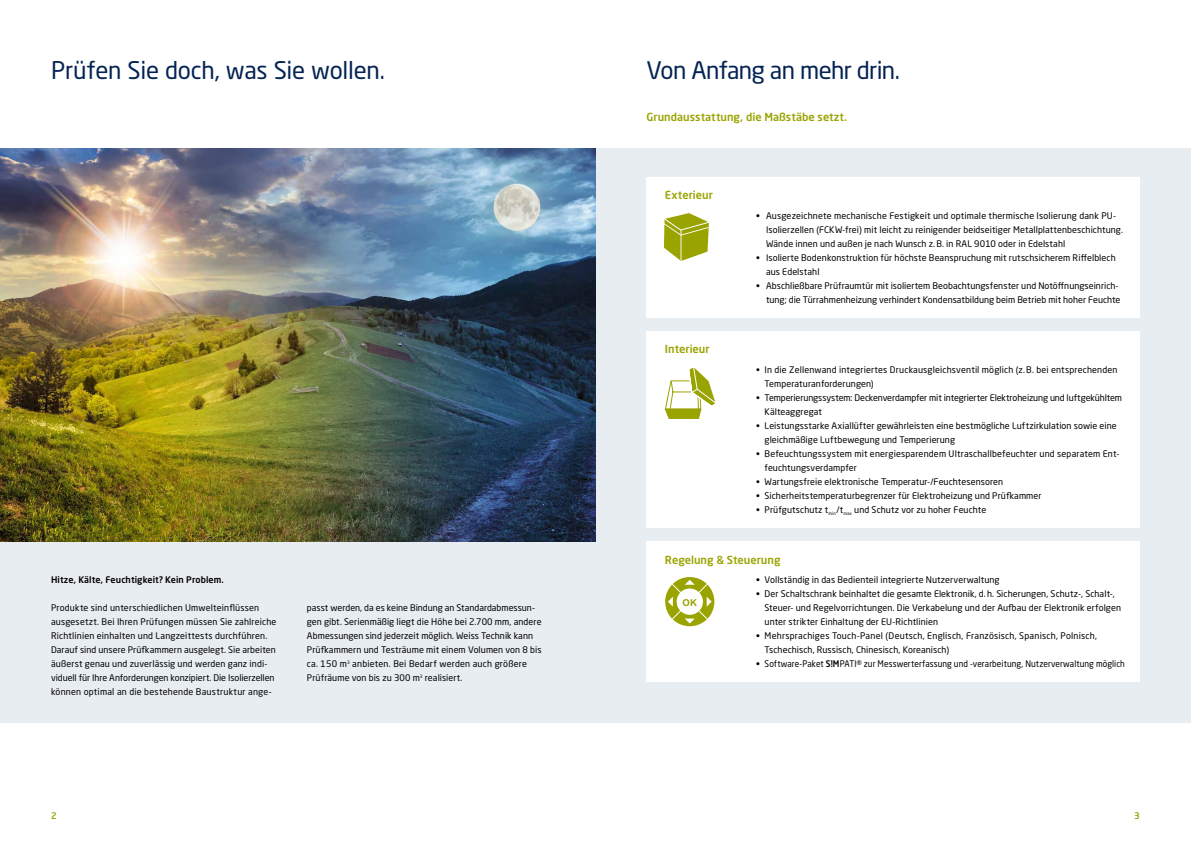
<style>
.page{position:relative;width:1191px;height:842px;background:#fff}
.page>*{position:absolute;margin:0;border:0;box-sizing:border-box;transform-origin:0 0}
.t1{font:24px "Neo Sans W1 G";letter-spacing:-.015em;color:#052453}
.t2{font:500 11px "Neo Sans W1 G";color:#9aa400}
.t3{font:700 9.5px "Arial";color:#9aa400}
.t4{font:9px/14px "Neo Sans W1 G";letter-spacing:.01em;color:#000}
.t5{font:9px/14px "Neo Sans W1 G";letter-spacing:-.01em;color:#000}
.t6{font:9px "Neo Sans W1 G";letter-spacing:.01em;color:#000;scale:.93 1}
.t7{font:500 9px "Neo Sans W1 G";letter-spacing:.01em;color:#000}
.t8{font:500 9px "Neo Sans W1 G";color:#9aa400}
.s1{font-weight:500}
</style>
<div class="page">
<div style="left:0;top:149px;width:1191px;height:574px;background:#e8edf1"></div>
<img style="left:0;top:149px;width:595px;height:392px">
<div style="left:646px;top:541px;width:494px;height:140px;background:#fff"></div>
<div style="left:646px;top:331px;width:494px;height:196px;background:#fff"></div>
<div style="left:646px;top:177px;width:494px;height:140px;background:#fff"></div>
<svg style="left:664px;top:367px;width:52px;height:52px"></svg>
<svg style="left:664px;top:212px;width:45px;height:49px"></svg>
<div style="left:665px;top:577px;width:49px;height:49px;background:#9aa400;border-radius:50%"></div>
<svg style="left:668px;top:580px;width:43px;height:43px"></svg>
<h1 class="t1" style="left:51px;top:56px;width:335px">Prüfen Sie doch, was Sie wollen.</h1>
<h1 class="t1" style="left:646px;top:56px;width:255px">Von Anfang an mehr drin.</h1>
<p class="t2" style="left:646px;top:110px;width:202px">Grundausstattung, die Maßstäbe setzt.</p>
<p class="t7" style="left:51px;top:574px;width:174px">Hitze, Kälte, Feuchtigkeit? Kein Problem.</p>
<p class="t4" style="left:51px;top:601px;width:227px">Produkte sind unterschiedlichen Umwelteinflüssen ausgesetzt. Bei Ihren Prüfungen müssen Sie zahlreiche Richtlinien einhalten und Langzeittests durchführen.<br>Darauf sind unsere Prüfkammern ausgelegt. Sie arbeiten äußerst genau und zuverlässig und werden ganz indi&shy;viduell für Ihre Anforderungen konzipiert. Die Isolierzellen können optimal an die bestehende Baustruktur ange-</p>
<p class="t4" style="left:307px;top:601px;width:236px">passt werden, da es keine Bindung an Standardabmessun&shy;gen gibt. Serienmäßig liegt die Höhe bei 2.700 mm, andere Abmessungen sind jederzeit möglich. Weiss Technik kann Prüfkammern und Testräume mit einem Volumen von 8 bis ca. 150 m<sup>3</sup> anbieten. Bei Bedarf werden auch größere Prüfräume von bis zu 300 m<sup>3</sup> realisiert.</p>
<p class="t2" style="left:665px;top:188px;width:49px">Exterieur</p>
<p class="t2" style="left:665px;top:342px;width:46px">Interieur</p>
<p class="t4" style="left:766px;top:209px;width:358px;text-indent:-10px"><span class="s1">•</span> Ausgezeichnete mechanische Festigkeit und optimale thermische Isolierung dank PU-<br>Isolierzellen (FCKW-frei) mit leicht zu reinigender beidseitiger Metallplattenbeschichtung.<br>Wände innen und außen je nach Wunsch z.B. in RAL 9010 oder in Edelstahl</p>
<p class="t4" style="left:766px;top:251px;width:351px;text-indent:-10px"><span class="s1">•</span> Isolierte Bodenkonstruktion für höchste Beanspruchung mit rutschsicherem Riffelblech aus Edelstahl</p>
<p class="t4" style="left:756px;top:279px;width:366px;text-align:right"><span class="s1">•</span> Abschließbare Prüfraumtür mit isoliertem Beobachtungsfenster und Notöffnungseinrich&shy;tung; die Türrahmenheizung verhindert Kondensatbildung beim Betrieb mit hoher Feuchte</p>
<p class="t4" style="left:764px;top:363px;width:354px;text-indent:-9px">• In die Zellenwand integriertes Druckausgleichsventil möglich (z.B. bei entsprechenden<br>Temperaturanforderungen)</p>
<p class="t5" style="left:764px;top:391px;width:359px;text-indent:-9px">• Temperierungssystem: Deckenverdampfer mit integrierter Elektroheizung und luftgekühltem<br>Kälteaggregat</p>
<p class="t4" style="left:764px;top:419px;width:354px;text-indent:-9px">• Leistungsstarke Axiallüfter gewährleisten eine bestmögliche Luftzirkulation sowie eine gleichmäßige Luftbewegung und Temperierung</p>
<p class="t4" style="left:764px;top:447px;width:356px;text-indent:-9px">• Befeuchtungssystem mit energiesparendem Ultraschallbefeuchter und separatem Ent&shy;feuchtungsverdampfer</p>
<p class="t4" style="left:756px;top:475px;width:248px">• Wartungsfreie elektronische Temperatur-/Feuchtesensoren</p>
<p class="t4" style="left:756px;top:489px;width:287px">• Sicherheitstemperaturbegrenzer für Elektroheizung und Prüfkammer</p>
<p class="t4" style="left:756px;top:503px;width:232px">• Prüfgutschutz t<sub>min</sub>/t<sub>max</sub> und Schutz vor zu hoher Feuchte</p>
<p class="t2" style="left:665px;top:552px;width:117px">Regelung &amp; Steuerung</p>
<p class="t4" style="left:756px;top:573px;width:245px"><span class="s1">•</span> Vollständig in das Bedienteil integrierte Nutzerverwaltung</p>
<p class="t4" style="left:764px;top:587px;width:358px;text-indent:-9px"><span class="s1">•</span> Der Schaltschrank beinhaltet die gesamte Elektronik, d.h. Sicherungen, Schutz-, Schalt-,<br>Steuer- und Regelvorrichtungen. Die Verkabelung und der Aufbau der Elektronik erfolgen unter strikter Einhaltung der EU-Richtlinien</p>
<p class="t4" style="left:764px;top:629px;width:334px;text-indent:-9px"><span class="s1">•</span> Mehrsprachiges Touch-Panel (Deutsch, Englisch, Französisch, Spanisch, Polnisch,<br>Tschechisch, Russisch, Chinesisch, Koreanisch)</p>
<p class="t6" style="left:756px;top:658px;width:398px"><span class="s1">•</span> Software-Paket <span class="s1">S!M</span>PATI® zur Messwerterfassung und -verarbeitung, Nutzerverwaltung möglich</p>
<p class="t3" style="left:682px;top:596px;width:16px">OK</p>
<p class="t8" style="left:51px;top:810px;width:7px">2</p>
<p class="t8" style="left:1134px;top:810px;width:7px">3</p>
</div>
